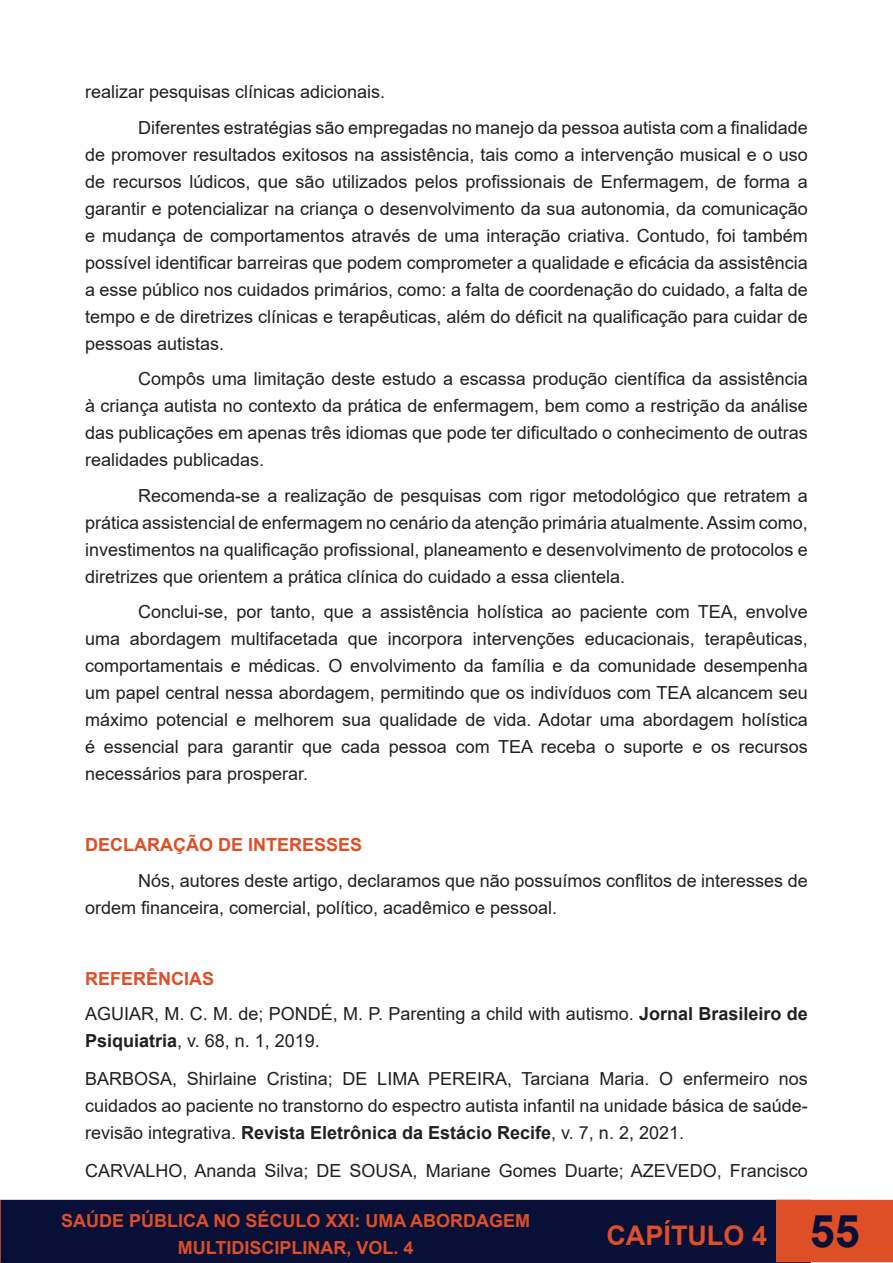
<style>
.page{position:relative;width:893px;height:1263px;background:#fff}
.page>*{position:absolute;margin:0;border:0;box-sizing:border-box;transform-origin:0 0}
.t1{font:700 45px "Arial";color:#091038}
.t2{font:700 27px "Arial";color:#de4e27}
.t3{font:18px/27px "Arial";color:#231f20;text-align:justify}
.Heading_1{font:700 18px/27px "Arial";color:#de4e27;text-align:center}
.s1{font-weight:700}
</style>
<div class="page">
<div style="left:0;top:1200px;width:811px;height:63px;background:#091038"></div>
<svg style="left:0;top:1200px;width:1px;height:62px"></svg>
<div style="left:777px;top:1200px;width:116px;height:61px;background:#de4e27"></div>
<div style="left:776px;top:1200px;width:117px;height:62px;border:2px solid #de4e27"></div>
<p class="t3" style="left:85px;top:78px;width:302px">realizar pesquisas clínicas adicionais.</p>
<p class="t3" style="left:85px;top:114px;width:724px;text-indent:53px">Diferentes estratégias são empregadas no manejo da pessoa autista com a finalidade de promover resultados exitosos na assistência, tais como a intervenção musical e o uso de recursos lúdicos, que são utilizados pelos profissionais de Enfermagem, de forma a garantir e potencializar na criança o desenvolvimento da sua autonomia, da comunicação e mudança de comportamentos através de uma interação criativa. Contudo, foi também possível identificar barreiras que podem comprometer a qualidade e eficácia da assistência a esse público nos cuidados primários, como: a falta de coordenação do cuidado, a falta de tempo e de diretrizes clínicas e terapêuticas, além do déficit na qualificação para cuidar de pessoas autistas.</p>
<p class="t3" style="left:85px;top:365px;width:724px;text-indent:53px">Compôs uma limitação deste estudo a escassa produção científica da assistência à criança autista no contexto da prática de enfermagem, bem como a restrição da análise das publicações em apenas três idiomas que pode ter dificultado o conhecimento de outras realidades publicadas.</p>
<p class="t3" style="left:85px;top:482px;width:724px;text-indent:53px">Recomenda-se a realização de pesquisas com rigor metodológico que retratem a prática assistencial de enfermagem no cenário da atenção primária atualmente. Assim como, investimentos na qualificação profissional, planeamento e desenvolvimento de protocolos e diretrizes que orientem a prática clínica do cuidado a essa clientela.</p>
<p class="t3" style="left:85px;top:598px;width:724px;text-indent:53px">Conclui-se, por tanto, que a assistência holística ao paciente com TEA, envolve uma abordagem multifacetada que incorpora intervenções educacionais, terapêuticas, comportamentais e médicas. O envolvimento da família e da comunidade desempenha um papel central nessa abordagem, permitindo que os indivíduos com TEA alcancem seu máximo potencial e melhorem sua qualidade de vida. Adotar uma abordagem holística é essencial para garantir que cada pessoa com TEA receba o suporte e os recursos necessários para prosperar.</p>
<p class="Heading_1" style="left:85px;top:832px;width:279px">DECLARAÇÃO DE INTERESSES</p>
<p class="t3" style="left:85px;top:867px;width:724px;text-indent:53px">Nós, autores deste artigo, declaramos que não possuímos conflitos de interesses de ordem financeira, comercial, político, acadêmico e pessoal.</p>
<p class="Heading_1" style="left:85px;top:965px;width:131px">REFERÊNCIAS</p>
<p class="t3" style="left:85px;top:1000px;width:724px">AGUIAR, M. C. M. de; PONDÉ, M. P. Parenting a child with autismo. <span class="s1">Jornal Brasileiro de<br>Psiquiatria</span>, v. 68, n. 1, 2019.</p>
<p class="t3" style="left:85px;top:1065px;width:724px">BARBOSA, Shirlaine Cristina; DE LIMA PEREIRA, Tarciana Maria. O enfermeiro nos cuidados ao paciente no transtorno do espectro autista infantil na unidade básica de saúde&shy;revisão integrativa. <span class="s1">Revista Eletrônica da Estácio Recife</span>, v. 7, n. 2, 2021.</p>
<p class="t3" style="left:85px;top:1157px;width:724px">CARVALHO, Ananda Silva; DE SOUSA, Mariane Gomes Duarte; AZEVEDO, Francisco</p>
<p class="Heading_1" style="left:61px;top:1208px;width:471px">SAÚDE PÚBLICA NO SÉCULO XXI: UMA ABORDAGEM<br>MULTIDISCIPLINAR, VOL. 4</p>
<h2 class="t2" style="left:606px;top:1216px;width:162px">CAPÍTULO 4</h2>
<h1 class="t1" style="left:810px;top:1200px;width:52px">55</h1>
</div>
